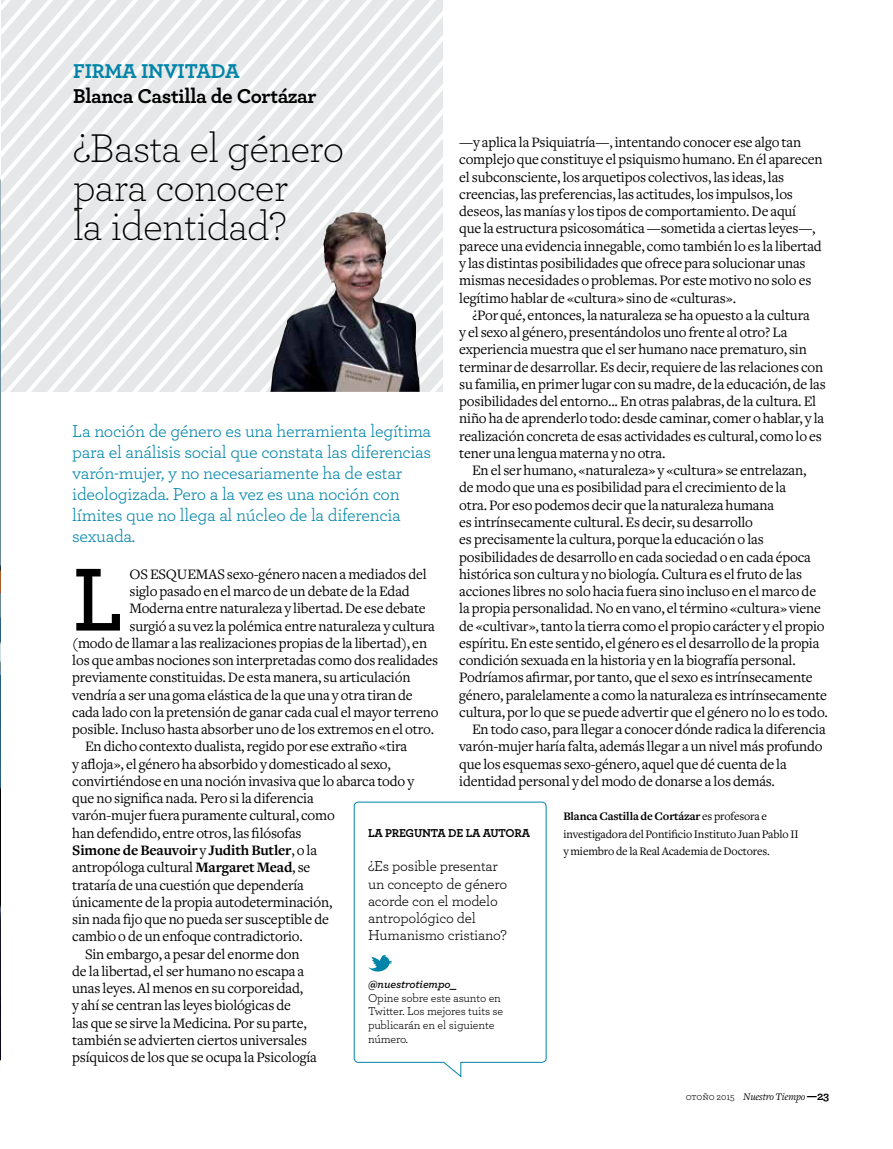
<style>
.page{position:relative;width:893px;height:1149px;background:#fff}
.page>*{position:absolute;margin:0;border:0;box-sizing:border-box;transform-origin:0 0}
.t1{font:600 93.6px "Archer";color:#000}
.t2{font:300 42px/39px "Archer";letter-spacing:-.015em;color:#000}
.t3{font:700 21px "Archer";letter-spacing:-.025em;color:#000}
.t4{font:700 21px "Archer";letter-spacing:-.01em;color:#0084a8}
.t5{font:18px/21px "Archer";letter-spacing:-.015em;color:#0084a8}
.t6{font:15px/17.2px "Freight Text";letter-spacing:-.01em;color:#000}
.t7{font:15px/17.2px "Archer";letter-spacing:-.015em;color:#000}
.t8{font:700 15px "Freight Text";letter-spacing:-.01em;color:#000}
.t9{font:12px/17.2px "Freight Text";letter-spacing:-.01em;color:#000}
.t10{font:12px/13.5px "Archer";letter-spacing:-.015em;color:#000}
.t11{font:700 12px "Archer";letter-spacing:-.015em;color:#000}
.t12{font:italic 600 12px "Archer";letter-spacing:-.015em;color:#000}
.t13{font:italic 10.5px "Freight Text";letter-spacing:-.01em;color:#000}
.s1{font-weight:700}
.s2{font-weight:400}
.s3{font-family:"Archer Book SC";font-style:normal;font-size:9.75px}
.s4{font-family:"Archer";font-style:normal;font-size:9.75px}
.s5{font-family:"Archer";font-weight:700;font-style:normal;font-size:12px}
</style>
<div class="page">
<svg style="left:1px;top:0;width:12px;height:392px"></svg>
<svg style="left:13px;top:0;width:21px;height:392px"></svg>
<svg style="left:34px;top:0;width:22px;height:392px"></svg>
<svg style="left:56px;top:0;width:21px;height:392px"></svg>
<svg style="left:77px;top:0;width:21px;height:392px"></svg>
<svg style="left:98px;top:0;width:21px;height:392px"></svg>
<svg style="left:119px;top:0;width:22px;height:392px"></svg>
<svg style="left:141px;top:0;width:21px;height:392px"></svg>
<svg style="left:162px;top:0;width:21px;height:392px"></svg>
<svg style="left:183px;top:0;width:21px;height:392px"></svg>
<svg style="left:204px;top:0;width:22px;height:392px"></svg>
<svg style="left:226px;top:0;width:21px;height:392px"></svg>
<svg style="left:247px;top:0;width:21px;height:392px"></svg>
<svg style="left:268px;top:0;width:21px;height:392px"></svg>
<svg style="left:289px;top:0;width:22px;height:392px"></svg>
<svg style="left:311px;top:0;width:21px;height:392px"></svg>
<svg style="left:332px;top:0;width:21px;height:392px"></svg>
<svg style="left:353px;top:0;width:89px;height:392px"></svg>
<svg style="left:354px;top:801px;width:193px;height:275px"></svg>
<img style="left:270px;top:212px;width:150px;height:179px">
<img style="left:0;top:178px;width:1px;height:884px">
<h3 class="t4" style="left:73px;top:57px;width:168px">FIRMA INVITADA</h3>
<h3 class="t3" style="left:73px;top:83px;width:245px">BLANCA CASTILLA DE CORTÁZAR</h3>
<h2 class="t2" style="left:73px;top:128px;width:273px">¿Basta el género para conocer<br>la identidad?</h2>
<p class="t6" style="left:459px;top:134px;width:365px">—y aplica la Psiquiatría—, intentando conocer ese algo tan complejo que constituye el psiquismo humano. En él aparecen el subconsciente, los arquetipos colectivos, las ideas, las creencias, las preferencias, las actitudes, los impulsos, los deseos, las manías y los tipos de comportamiento. De aquí<br>que la estructura psicosomática —sometida a ciertas leyes—, parece una evidencia innegable, como también lo es la libertad y las distintas posibilidades que ofrece para solucionar unas mismas necesidades o problemas. Por este motivo no solo es legítimo hablar de «cultura» sino de «culturas».</p>
<p class="t6" style="left:459px;top:306px;width:368px;text-indent:13px">¿Por qué, entonces, la naturaleza se ha opuesto a la cultura<br>y el sexo al género, presentándolos uno frente al otro? La experiencia muestra que el ser humano nace prematuro, sin terminar de desarrollar. Es decir, requiere de las relaciones con su familia, en primer lugar con su madre, de la educación, de las posibilidades del entorno... En otras palabras, de la cultura. El niño ha de aprenderlo todo: desde caminar, comer o hablar, y la realización concreta de esas actividades es cultural, como lo es tener una lengua materna y no otra.</p>
<p class="t6" style="left:472px;top:462px;width:336px">En el ser humano, «naturaleza» y «cultura» se entrelazan,</p>
<p class="t6" style="left:459px;top:479px;width:328px">de modo que una es posibilidad para el crecimiento de la</p>
<p class="t6" style="left:459px;top:496px;width:316px">otra. Por eso podemos decir que la naturaleza humana</p>
<p class="t6" style="left:459px;top:513px;width:295px">es intrínsecamente cultural. Es decir, su desarrollo</p>
<p class="t6" style="left:459px;top:531px;width:306px">es precisamente la cultura, porque la educación o las</p>
<p class="t6" style="left:459px;top:548px;width:353px">posibilidades de desarrollo en cada sociedad o en cada época</p>
<p class="t6" style="left:459px;top:565px;width:344px">histórica son cultura y no biología. Cultura es el fruto de las</p>
<p class="t6" style="left:459px;top:582px;width:358px">acciones libres no solo hacia fuera sino incluso en el marco de</p>
<p class="t6" style="left:459px;top:600px;width:363px">la propia personalidad. No en vano, el término «cultura» viene</p>
<p class="t6" style="left:459px;top:617px;width:367px">de «cultivar», tanto la tierra como el propio carácter y el propio</p>
<p class="t6" style="left:459px;top:634px;width:362px">espíritu. En este sentido, el género es el desarrollo de la propia</p>
<p class="t6" style="left:459px;top:651px;width:338px">condición sexuada en la historia y en la biografía personal.</p>
<p class="t6" style="left:459px;top:669px;width:355px">Podríamos afirmar, por tanto, que el sexo es intrínsecamente</p>
<p class="t6" style="left:459px;top:686px;width:369px">género, paralelamente a como la naturaleza es intrínsecamente</p>
<p class="t6" style="left:459px;top:703px;width:370px">cultura, por lo que se puede advertir que el género no lo es todo.</p>
<p class="t6" style="left:472px;top:720px;width:355px">En todo caso, para llegar a conocer dónde radica la diferencia</p>
<p class="t6" style="left:459px;top:738px;width:365px">varón-mujer haría falta, además llegar a un nivel más profundo</p>
<p class="t6" style="left:459px;top:755px;width:329px">que los esquemas sexo-género, aquel que dé cuenta de la</p>
<p class="t6" style="left:459px;top:772px;width:317px">identidad personal y del modo de donarse a los demás.</p>
<p class="t9" style="left:563px;top:808px;width:237px"><span class="s1">Blanca Castilla de Cortázar</span> es profesora e investigadora del Pontificio Instituto Juan Pablo II y miembro de la Real Academia de Doctores.</p>
<p class="t5" style="left:72px;top:420px;width:361px">La noción de género es una herramienta legítima para el análisis social que constata las diferencias varón-mujer, y no necesariamente ha de estar ideologizada. Pero a la vez es una noción con límites que no llega al núcleo de la diferencia sexuada.</p>
<h1 class="t1" style="left:72px;top:540px;width:53px">L</h1>
<p class="t6" style="left:130px;top:565px;width:299px">os esquemas sexo-género nacen a mediados del</p>
<p class="t6" style="left:130px;top:582px;width:282px">siglo pasado en el marco de un debate de la Edad</p>
<p class="t6" style="left:130px;top:600px;width:298px">Moderna entre naturaleza y libertad. De ese debate</p>
<p class="t6" style="left:130px;top:617px;width:307px">surgió a su vez la polémica entre naturaleza y cultura</p>
<p class="t6" style="left:72px;top:634px;width:356px">(modo de llamar a las realizaciones propias de la libertad), en</p>
<p class="t6" style="left:72px;top:651px;width:367px">los que ambas nociones son interpretadas como dos realidades</p>
<p class="t6" style="left:72px;top:669px;width:340px">previamente constituidas. De esta manera, su articulación</p>
<p class="t6" style="left:72px;top:686px;width:342px">vendría a ser una goma elástica de la que una y otra tiran de</p>
<p class="t6" style="left:72px;top:703px;width:368px">cada lado con la pretensión de ganar cada cual el mayor terreno</p>
<p class="t6" style="left:72px;top:720px;width:363px">posible. Incluso hasta absorber uno de los extremos en el otro.</p>
<p class="t6" style="left:85px;top:738px;width:324px">En dicho contexto dualista, regido por ese extraño «tira</p>
<p class="t6" style="left:72px;top:755px;width:320px">y afloja», el género ha absorbido y domesticado al sexo,</p>
<p class="t6" style="left:72px;top:772px;width:343px">convirtiéndose en una noción invasiva que lo abarca todo y</p>
<p class="t6" style="left:72px;top:789px;width:243px">que no significa nada. Pero si la diferencia</p>
<p class="t6" style="left:72px;top:807px;width:264px">varón-mujer fuera puramente cultural, como</p>
<p class="t6" style="left:72px;top:824px;width:231px">han defendido, entre otros, las filósofas</p>
<p class="t8" style="left:72px;top:841px;width:246px">Simone de Beauvoir <span class="s2">y</span> Judith Butler<span class="s2">, o la</span></p>
<p class="t6" style="left:72px;top:858px;width:240px">antropóloga cultural <span class="s1">Margaret Mead</span>, se</p>
<p class="t6" style="left:72px;top:876px;width:233px">trataría de una cuestión que dependería</p>
<p class="t6" style="left:72px;top:893px;width:262px">únicamente de la propia autodeterminación,</p>
<p class="t6" style="left:72px;top:910px;width:258px">sin nada fijo que no pueda ser susceptible de</p>
<p class="t6" style="left:72px;top:927px;width:232px">cambio o de un enfoque contradictorio.</p>
<p class="t6" style="left:85px;top:945px;width:216px">Sin embargo, a pesar del enorme don</p>
<p class="t6" style="left:72px;top:962px;width:233px">de la libertad, el ser humano no escapa a</p>
<p class="t6" style="left:72px;top:979px;width:232px">unas leyes. Al menos en su corporeidad,</p>
<p class="t6" style="left:72px;top:996px;width:220px">y ahí se centran las leyes biológicas de</p>
<p class="t6" style="left:72px;top:1014px;width:236px">las que se sirve la Medicina. Por su parte,</p>
<p class="t6" style="left:72px;top:1031px;width:236px">también se advierten ciertos universales</p>
<p class="t6" style="left:72px;top:1048px;width:246px">psíquicos de los que se ocupa la Psicología</p>
<p class="t11" style="left:368px;top:825px;width:163px">LA PREGUNTA DE LA AUTORA</p>
<p class="t7" style="left:368px;top:857px;width:141px">¿Es posible presentar un concepto de género acorde con el modelo antropológico del<br>Humanismo cristiano?</p>
<p class="t12" style="left:368px;top:976px;width:90px">@nuestrotiempo_</p>
<p class="t10" style="left:368px;top:990px;width:137px">Opine sobre este asunto en<br>Twitter. Los mejores tuits se publicarán en el siguiente número.</p>
<p class="t13" style="left:686px;top:1090px;width:145px"><span class="s3">otoño</span> <span class="s4">2015</span> Nuestro Tiempo <span class="s5">—23</span></p>
</div>
